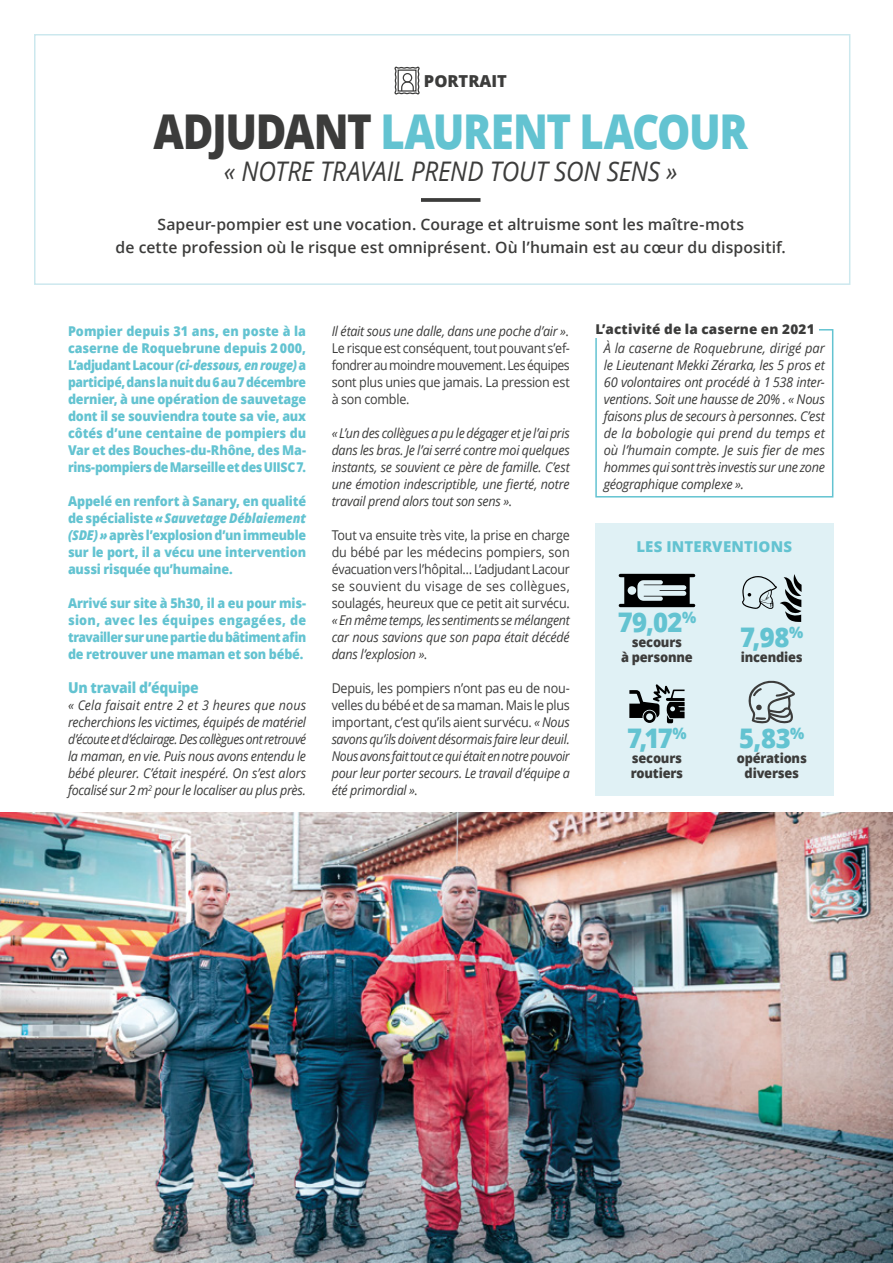
<style>
.page{position:relative;width:893px;height:1263px;background:#fff}
.page>*{position:absolute;margin:0;border:0;box-sizing:border-box;transform-origin:0 0}
.TITRE_BLEU{font:800 48px "Open Sans";letter-spacing:-.03em;color:#63c3d1;scale:.87 1}
.SOUS-TITRE{font:italic 27px "Open Sans";letter-spacing:-.005em;color:#3c3c3b;scale:.9 1}
.t1{font:800 27px "Open Sans";letter-spacing:-.02em;color:#63c3d1;scale:.95 1}
.t2{font:800 16.5px "Open Sans";color:#3c3c3b}
.CHAPEAU_OK{font:600 15.75px "Open Sans";letter-spacing:.005em;color:#3c3c3b}
.t3{font:800 15px "Open Sans";letter-spacing:-.02em;color:#63c3d1;scale:.93 1}
.t4{font:800 15px "Open Sans";color:#63c3d1}
.t5{font:italic 13.5px/17px "Open Sans";letter-spacing:-.02em;color:#3c3c3b;text-align:justify;scale:.93 1}
.t6{font:800 13.5px/17px "Open Sans";letter-spacing:-.02em;color:#63c3d1;text-align:justify;scale:.93 1}
.t7{font:13.5px/17px "Open Sans";letter-spacing:-.02em;color:#3c3c3b;text-align:justify;scale:.93 1}
.t8{font:italic 13.5px/17px "Open Sans";letter-spacing:-.02em;color:#3c3c3b;text-align:justify;scale:.95 1}
.t9{font:800 13.5px/15px "Open Sans";letter-spacing:-.015em;color:#3c3c3b;text-align:center;scale:.95 1}
.t10{font:800 13.5px "Open Sans";letter-spacing:.015em;color:#3c3c3b}
.s1{color:#3c3c3b}
.s2{font-style:italic}
.s3{font-style:normal}
</style>
<div class="page">
<div style="left:595px;top:523px;width:238px;height:272px;background:#e0f1f5"></div>
<img style="left:0;top:812px;width:893px;height:451px">
<div style="left:34px;top:34px;width:816px;height:251px;border:2px solid #cce8ee"></div>
<svg style="left:421px;top:198px;width:59px;height:4px"></svg>
<svg style="left:394px;top:66px;width:26px;height:29px"></svg>
<div style="left:595px;top:329px;width:238px;height:168px;border:2px solid #63c3d1"></div>
<div style="left:591px;top:319px;width:228px;height:19px;background:#fff"></div>
<svg style="left:748px;top:680px;width:47px;height:44px"></svg>
<svg style="left:619px;top:574px;width:76px;height:33px"></svg>
<svg style="left:742px;top:574px;width:59px;height:48px"></svg>
<svg style="left:629px;top:684px;width:56px;height:39px"></svg>
<p class="t2" style="left:424px;top:68px;width:85px">PORTRAIT</p>
<p class="TITRE_BLEU" style="left:154px;top:95px;width:685px"><span class="s1">ADJUDANT</span> LAURENT LACOUR</p>
<p class="SOUS-TITRE" style="left:224px;top:153px;width:506px">« NOTRE TRAVAIL PREND TOUT SON SENS »</p>
<p class="CHAPEAU_OK" style="left:157px;top:214px;width:588px">Sapeur-pompier est une vocation. Courage et altruisme sont les maître-mots</p>
<p class="CHAPEAU_OK" style="left:116px;top:236px;width:672px">de cette profession où le risque est omniprésent. Où l’humain est au cœur du dispositif.</p>
<p class="t6" style="left:68px;top:322px;width:258px">Pompier depuis 31 ans, en poste à la caserne de Roquebrune depuis 2 000, L’adjudant Lacour <span class="s2">(ci-dessous, en rouge)</span> a participé, dans la nuit du 6 au 7 décembre dernier, à une opération de sauvetage dont il se souviendra toute sa vie, aux côtés d’une centaine de pompiers du Var et des Bouches-du-Rhône, des Ma&shy;rins-pompiers de Marseille et des UIISC 7.</p>
<p class="t6" style="left:68px;top:492px;width:258px">Appelé en renfort à Sanary, en qualité de spécialiste <span class="s2">« Sauvetage Déblaiement (SDE) »</span> après l’explosion d’un immeuble sur le port, il a vécu une intervention aussi risquée qu’humaine.</p>
<p class="t6" style="left:68px;top:594px;width:258px">Arrivé sur site à 5h30, il a eu pour mis&shy;sion, avec les équipes engagées, de travailler sur une partie du bâtiment afin de retrouver une maman et son bébé.</p>
<p class="t3" style="left:68px;top:676px;width:142px">Un travail d’équipe</p>
<p class="t5" style="left:68px;top:696px;width:258px">« Cela faisait entre 2 et 3 heures que nous recherchions les victimes, équipés de matériel d’écoute et d’éclairage. Des collègues ont retrouvé la maman, en vie. Puis nous avons entendu le bébé pleurer. C’était inespéré. On s’est alors focalisé sur 2 m<sup>2</sup> pour le localiser au plus près.</p>
<p class="t5" style="left:332px;top:322px;width:256px">Il était sous une dalle, dans une poche d’air »<span class="s3">.</span></p>
<p class="t7" style="left:332px;top:339px;width:258px">Le risque est conséquent, tout pouvant s’ef&shy;fondrer au moindre mouvement. Les équipes sont plus unies que jamais. La pression est à son comble.</p>
<p class="t5" style="left:332px;top:424px;width:258px">« L’un des collègues a pu le dégager et je l’ai pris dans les bras. Je l’ai serré contre moi quelques instants, se souvient ce père de famille. C’est une émotion indescriptible, une fierté, notre travail prend alors tout son sens »<span class="s3">.</span></p>
<p class="t7" style="left:332px;top:526px;width:258px">Tout va ensuite très vite, la prise en charge du bébé par les médecins pompiers, son évacuation vers l’hôpital… L’adjudant Lacour se souvient du visage de ses collègues, soulagés, heureux que ce petit ait survécu.</p>
<p class="t5" style="left:332px;top:611px;width:258px">« En même temps, les sentiments se mélangent car nous savions que son papa était décédé dans l’explosion »<span class="s3">.</span></p>
<p class="t5" style="left:332px;top:679px;width:258px"><span class="s3">Depuis, les pompiers n’ont pas eu de nou&shy;velles du bébé et de sa maman. Mais le plus important, c’est qu’ils aient survécu.</span> « Nous savons qu’ils doivent désormais faire leur deuil.<br>Nous avons fait tout ce qui était en notre pouvoir pour leur porter secours. Le travail d’équipe a été primordial »<span class="s3">.</span></p>
<p class="t10" style="left:595px;top:318px;width:221px">L’activité de la caserne en 2021</p>
<p class="t8" style="left:604px;top:339px;width:234px">À la caserne de Roquebrune, dirigé par le Lieutenant Mekki Zérarka, les 5 pros et 60 volontaires ont procédé à 1 538 inter&shy;ventions. Soit une hausse de 20% . « Nous faisons plus de secours à personnes. C’est de la bobologie qui prend du temps et où l’humain compte. Je suis fier de mes hommes qui sont très investis sur une zone géographique complexe ».</p>
<p class="t4" style="left:636px;top:535px;width:157px">LES INTERVENTIONS</p>
<p class="t1" style="left:618px;top:602px;width:84px">79,02<sup>%</sup></p>
<p class="t9" style="left:632px;top:634px;width:54px">secours</p>
<p class="t9" style="left:621px;top:649px;width:77px">à personne</p>
<p class="t1" style="left:627px;top:718px;width:64px">7,17<sup>%</sup></p>
<p class="t9" style="left:632px;top:750px;width:54px">secours</p>
<p class="t9" style="left:631px;top:765px;width:57px">routiers</p>
<p class="t1" style="left:740px;top:616px;width:68px">7,98<sup>%</sup></p>
<p class="t9" style="left:741px;top:649px;width:67px">incendies</p>
<p class="t1" style="left:739px;top:718px;width:70px">5,83<sup>%</sup></p>
<p class="t9" style="left:737px;top:750px;width:75px">opérations diverses</p>
</div>
